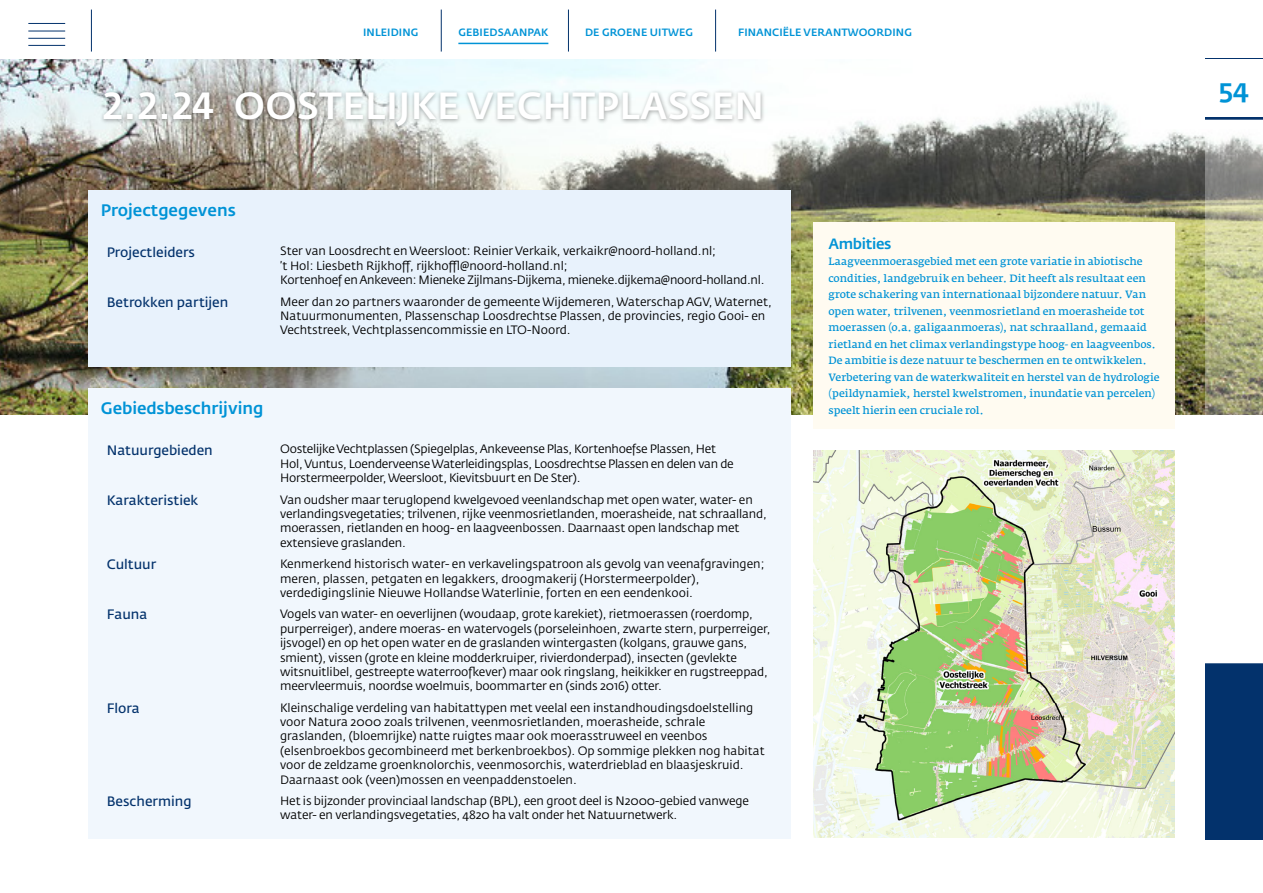
<style>
.page{position:relative;width:1263px;height:893px;background:#fff}
.page>*{position:absolute;margin:0;border:0;box-sizing:border-box;transform-origin:0 0}
.t1{font:500 37.5px "Fedra Sans Std";letter-spacing:.01em;color:#fff}
.t2{font:500 27px "Fedra Sans Std";color:#0093d6}
.t3{font:500 16.5px "Fedra Sans Std";color:#0093d6}
.t4{font:500 14.7px "Fedra Sans Std";letter-spacing:-.02em;color:#0093d6}
.t5{font:600 13.5px "Fedra Sans Std";color:#03326c}
.t6{font:12px/14.4px "Fedra Sans Std";letter-spacing:-.01em;color:#000}
.t7{font:600 10.5px/16.5px "Fedra Serif A Std";color:#0093d6}
.t8{font:500 10.5px "Fedra Sans Std";letter-spacing:.01em;color:#0093d6}
</style>
<div class="page">
<img style="left:0;top:60px;width:1205px;height:354px">
<div style="left:813px;top:222px;width:362px;height:207px;background:#fffbf1"></div>
<div style="left:100px;top:89px;width:666px;height:42px;background:#000;opacity:.35"></div>
<img style="left:813px;top:450px;width:362px;height:388px">
<div style="left:88px;top:190px;width:702px;height:177px;background:#e8f2fc"></div>
<div style="left:88px;top:388px;width:702px;height:450px;background:#f1f7fd"></div>
<div style="left:1205px;top:2px;width:58px;height:117px;background:#03326c"></div>
<div style="left:1205px;top:59px;width:58px;height:58px;background:#fff"></div>
<div style="left:1205px;top:0;width:58px;height:58px;background:#fff"></div>
<hr style="left:28px;top:23px;width:37px;height:1px;background:#03326c">
<hr style="left:28px;top:31px;width:37px;height:1px;background:#03326c">
<hr style="left:28px;top:38px;width:37px;height:1px;background:#03326c">
<hr style="left:28px;top:45px;width:37px;height:1px;background:#03326c">
<div style="left:1205px;top:663px;width:58px;height:177px;background:#03326c"></div>
<svg style="left:1205px;top:119px;width:58px;height:296px;background:#b5b694"></svg>
<hr style="left:91px;top:10px;width:1px;height:42px;background:#03326c">
<hr style="left:441px;top:10px;width:1px;height:42px;background:#03326c">
<hr style="left:568px;top:10px;width:1px;height:42px;background:#03326c">
<hr style="left:715px;top:10px;width:1px;height:42px;background:#03326c">
<hr style="left:458px;top:43px;width:90px;height:1px;background:#0093d6">
<p class="t8" style="left:363px;top:26px;width:57px">INLEIDING</p>
<p class="t8" style="left:458px;top:26px;width:91px">GEBIEDSAANPAK</p>
<p class="t8" style="left:585px;top:25px;width:110px">DE GROENE UITWEG</p>
<p class="t8" style="left:738px;top:26px;width:175px">FINANCIËLE VERANTWOORDING</p>
<h1 class="t1" style="left:103px;top:83px;width:662px">2.2.24 OOSTELIJKE VECHTPLASSEN</h1>
<h3 class="t3" style="left:101px;top:200px;width:137px">Projectgegevens</h3>
<p class="t5" style="left:107px;top:243px;width:90px">Projectleiders</p>
<p class="t6" style="left:280px;top:244px;width:486px">Ster van Loosdrecht en Weersloot: Reinier Verkaik, verkaikr@noord-holland.nl;<br>’t Hol: Liesbeth Rijkhoff, rijkhoffl@noord-holland.nl;<br>Kortenhoef en Ankeveen: Mieneke Zijlmans-Dijkema, mieneke.dijkema@noord-holland.nl.</p>
<p class="t5" style="left:107px;top:294px;width:123px">Betrokken partijen</p>
<p class="t6" style="left:280px;top:294px;width:493px">Meer dan 20 partners waaronder de gemeente Wijdemeren, Waterschap AGV, Waternet,<br>Natuurmonumenten, Plassenschap Loosdrechtse Plassen, de provincies, regio Gooi- en<br>Vechtstreek, Vechtplassencommissie en LTO-Noord.</p>
<h3 class="t3" style="left:101px;top:398px;width:164px">Gebiedsbeschrijving</h3>
<p class="t5" style="left:107px;top:441px;width:108px">Natuurgebieden</p>
<p class="t6" style="left:280px;top:442px;width:455px">Oostelijke Vechtplassen (Spiegelplas, Ankeveense Plas, Kortenhoefse Plassen, Het<br>Hol, Vuntus, Loenderveense Waterleidingsplas, Loosdrechtse Plassen en delen van de<br>Horstermeerpolder, Weersloot, Kievitsbuurt en De Ster).</p>
<p class="t5" style="left:107px;top:492px;width:93px">Karakteristiek</p>
<p class="t6" style="left:280px;top:492px;width:488px">Van oudsher maar teruglopend kwelgevoed veenlandschap met open water, water- en verlandingsvegetaties; trilvenen, rijke veenmosrietlanden, moerasheide, nat schraalland, moerassen, rietlanden en hoog- en laagveenbossen. Daarnaast open landschap met extensieve graslanden.</p>
<p class="t5" style="left:107px;top:556px;width:51px">Cultuur</p>
<p class="t6" style="left:280px;top:557px;width:486px">Kenmerkend historisch water- en verkavelingspatroon als gevolg van veenafgravingen; meren, plassen, petgaten en legakkers, droogmakerij (Horstermeerpolder), verdedigingslinie Nieuwe Hollandse Waterlinie, forten en een eendenkooi.</p>
<p class="t5" style="left:107px;top:606px;width:42px">Fauna</p>
<p class="t6" style="left:280px;top:607px;width:492px">Vogels van water- en oeverlijnen (woudaap, grote karekiet), rietmoerassen (roerdomp, purperreiger), andere moeras- en watervogels (porseleinhoen, zwarte stern, purperreiger, ijsvogel) en op het open water en de graslanden wintergasten (kolgans, grauwe gans, smient), vissen (grote en kleine modderkruiper, rivierdonderpad), insecten (gevlekte witsnuitlibel, gestreepte waterroofkever) maar ook ringslang, heikikker en rugstreeppad, meervleermuis, noordse woelmuis, boommarter en (sinds 2016) otter.</p>
<p class="t5" style="left:107px;top:700px;width:35px">Flora</p>
<p class="t6" style="left:280px;top:700px;width:486px">Kleinschalige verdeling van habitattypen met veelal een instandhoudingsdoelstelling voor Natura 2000 zoals trilvenen, veenmosrietlanden, moerasheide, schrale graslanden, (bloemrijke) natte ruigtes maar ook moerasstruweel en veenbos (elsenbroekbos gecombineerd met berkenbroekbos). Op sommige plekken nog habitat voor de zeldzame groenknolorchis, veenmosorchis, waterdrieblad en blaasjeskruid.<br>Daarnaast ook (veen)mossen en veenpaddenstoelen.</p>
<p class="t5" style="left:107px;top:793px;width:86px">Bescherming</p>
<p class="t6" style="left:280px;top:794px;width:470px">Het is bijzonder provinciaal landschap (BPL), een groot deel is N2000-gebied vanwege water- en verlandingsvegetaties, 4820 ha valt onder het Natuurnetwerk.</p>
<p class="t4" style="left:828px;top:234px;width:65px">Ambities</p>
<p class="t7" style="left:828px;top:253px;width:333px">Laagveenmoerasgebied met een grote variatie in abiotische condities, landgebruik en beheer. Dit heeft als resultaat een grote schakering van internationaal bijzondere natuur. Van open water, trilvenen, veenmosrietland en moerasheide tot moerassen (o.a. galigaanmoeras), nat schraalland, gemaaid rietland en het climax verlandingstype hoog- en laagveenbos.<br>De ambitie is deze natuur te beschermen en te ontwikkelen.<br>Verbetering van de waterkwaliteit en herstel van de hydrologie (peildynamiek, herstel kwelstromen, inundatie van percelen) speelt hierin een cruciale rol.</p>
<h2 class="t2" style="left:1218px;top:72px;width:32px">54</h2>
</div>
